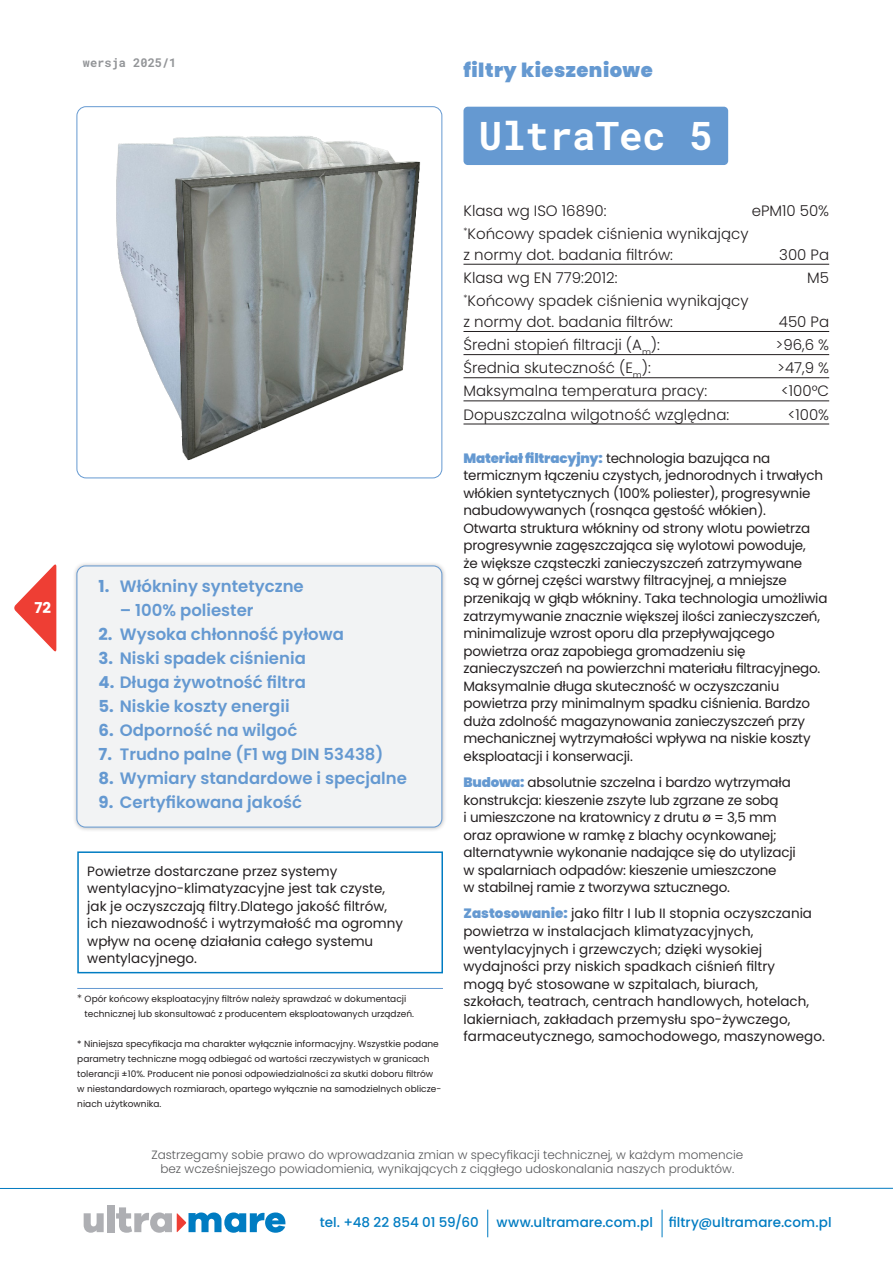
<style>
.page{position:relative;width:893px;height:1263px;background:#fff}
.page>*{position:absolute;margin:0;border:0;box-sizing:border-box;transform-origin:0 0}
.product_name{font:700 39px "Roboto Mono";color:#fff}
.t1{font:900 19.5px "Poppins";letter-spacing:.025em;color:#6599d1}
.t2{font:600 16.5px "Poppins";color:#6599d1}
.dane{font:300 15px/21px "Poppins";color:#231f20}
.dane_bez_linii{font:300 15px "Poppins";color:#231f20}
.t3{font:700 15px "Poppins";color:#fff}
.text{font:13.5px/17.5px "Poppins";letter-spacing:-.015em;color:#231f20}
.t4{font:500 13.5px "Poppins";letter-spacing:.005em;color:#007cc2}
.t5{font:300 12px/14.4px "Poppins";color:#57585a;text-align:center}
.t6{font:700 12px "Roboto Mono";color:#939598}
.adnotacja{font:9px/15px "Poppins";color:#231f20}
.s1{font-weight:700}
.s2{font-weight:300;font-size:10.5px}
.s3{font-weight:900;color:#6599d1}
</style>
<div class="page">
<svg style="left:84px;top:1213px;width:20px;height:20px"></svg>
<div style="left:107px;top:1205px;width:7px;height:27px;background:#aeafb3"></div>
<svg style="left:116px;top:1207px;width:169px;height:26px"></svg>
<svg style="left:14px;top:564px;width:42px;height:88px"></svg>
<hr style="left:0;top:1188px;width:893px;height:1px;background:#007ac0">
<svg style="left:487px;top:1209px;width:1px;height:28px"></svg>
<svg style="left:662px;top:1209px;width:1px;height:28px"></svg>
<img style="left:77px;top:107px;width:365px;height:371px">
<div style="left:77px;top:106px;width:365px;height:372px;border:1px solid #6599d1;border-radius:9px"></div>
<div style="left:463px;top:107px;width:265px;height:58px;background:#6599d1;border-radius:4px"></div>
<div style="left:72px;top:561px;width:375px;height:271px;background:#231f20;opacity:.3"></div>
<div style="left:77px;top:566px;width:365px;height:261px;background:#f2f3f4;border-radius:9px"></div>
<div style="left:77px;top:566px;width:365px;height:261px;border:1px solid #6599d1;border-radius:9px"></div>
<hr style="left:463px;top:264px;width:366px;height:1px;background:#231f20">
<hr style="left:463px;top:331px;width:366px;height:1px;background:#231f20">
<hr style="left:463px;top:354px;width:366px;height:1px;background:#231f20">
<hr style="left:463px;top:377px;width:366px;height:1px;background:#231f20">
<hr style="left:463px;top:401px;width:366px;height:1px;background:#231f20">
<hr style="left:463px;top:424px;width:366px;height:1px;background:#231f20">
<div style="left:77px;top:851px;width:366px;height:122px;border:2px solid #007cc2"></div>
<hr style="left:77px;top:988px;width:366px;height:1px;background:#6599d1">
<p class="t3" style="left:34px;top:599px;width:18px">72</p>
<p class="t6" style="left:83px;top:54px;width:95px">wersja 2025/1</p>
<h2 class="t1" style="left:463px;top:59px;width:191px">filtry kieszeniowe</h2>
<p class="product_name" style="left:479px;top:108px;width:235px">UltraTec 5</p>
<p class="dane_bez_linii" style="left:463px;top:202px;width:144px">Klasa wg ISO 16890:</p>
<p class="dane_bez_linii" style="left:752px;top:202px;width:79px">ePM10 50%</p>
<p class="dane" style="left:463px;top:223px;width:287px"><sup>*</sup>Końcowy spadek ciśnienia wynikający z normy dot. badania filtrów:</p>
<p class="dane" style="left:779px;top:244px;width:51px">300 Pa</p>
<p class="t2" style="left:99px;top:577px;width:207px"><span class="s1">1.</span> Włókniny syntetyczne</p>
<p class="t2" style="left:120px;top:601px;width:135px">– 100% poliester</p>
<p class="t2" style="left:99px;top:625px;width:247px"><span class="s1">2.</span> Wysoka chłonność pyłowa</p>
<p class="t2" style="left:99px;top:649px;width:209px"><span class="s1">3.</span> Niski spadek ciśnienia</p>
<p class="t2" style="left:99px;top:673px;width:209px"><span class="s1">4.</span> Długa żywotność filtra</p>
<p class="t2" style="left:99px;top:697px;width:193px"><span class="s1">5.</span> Niskie koszty energii</p>
<p class="t2" style="left:99px;top:721px;width:200px"><span class="s1">6.</span> Odporność na wilgoć</p>
<p class="t2" style="left:99px;top:745px;width:286px"><span class="s1">7.</span> Trudno palne (F1 wg DIN 53438)</p>
<p class="t2" style="left:99px;top:769px;width:310px"><span class="s1">8.</span> Wymiary standardowe i specjalne</p>
<p class="t2" style="left:99px;top:793px;width:205px"><span class="s1">9.</span> Certyfikowana jakość</p>
<p class="text" style="left:87px;top:862px;width:317px">Powietrze dostarczane przez systemy wentylacyjno-klimatyzacyjne jest tak czyste, jak je oczyszczają filtry.Dlatego jakość filtrów, ich niezawodność i wytrzymałość ma ogromny wpływ na ocenę działania całego systemu wentylacyjnego.</p>
<p class="adnotacja" style="left:84px;top:991px;width:331px;text-indent:-7px"><span class="s2">*</span> Opór końcowy eksploatacyjny filtrów należy sprawdzać w dokumentacji technicznej lub skonsultować z producentem eksploatowanych urządzeń.</p>
<p class="adnotacja" style="left:77px;top:1036px;width:365px">* Niniejsza specyfikacja ma charakter wyłącznie informacyjny. Wszystkie podane parametry techniczne mogą odbiegać od wartości rzeczywistych w granicach tolerancji ±10%. Producent nie ponosi odpowiedzialności za skutki doboru filtrów w niestandardowych rozmiarach, opartego wyłącznie na samodzielnych oblicze&shy;niach użytkownika.</p>
<p class="dane_bez_linii" style="left:463px;top:269px;width:156px">Klasa wg EN 779:2012:</p>
<p class="dane_bez_linii" style="left:807px;top:269px;width:23px">M5</p>
<p class="dane" style="left:463px;top:290px;width:287px"><sup>*</sup>Końcowy spadek ciśnienia wynikający z normy dot. badania filtrów:</p>
<p class="dane" style="left:779px;top:311px;width:52px">450 Pa</p>
<p class="dane" style="left:463px;top:334px;width:198px">Średni stopień filtracji (A<sub>m</sub>):</p>
<p class="dane" style="left:776px;top:334px;width:55px">&gt;96,6 %</p>
<p class="dane" style="left:463px;top:358px;width:189px">Średnia skuteczność (E<sub>m</sub>):</p>
<p class="dane" style="left:778px;top:358px;width:53px">&gt;47,9 %</p>
<p class="dane" style="left:463px;top:381px;width:245px">Maksymalna temperatura pracy:</p>
<p class="dane" style="left:781px;top:381px;width:49px">&lt;100°C</p>
<p class="dane" style="left:463px;top:404px;width:267px">Dopuszczalna wilgotność względna:</p>
<p class="dane" style="left:788px;top:404px;width:43px">&lt;100%</p>
<p class="text" style="left:463px;top:449px;width:365px"><span class="s3">Materiał filtracyjny:</span> technologia bazująca na termicznym łączeniu czystych, jednorodnych i trwałych włókien syntetycznych (100% poliester), progresywnie nabudowywanych (rosnąca gęstość włókien).<br>Otwarta struktura włókniny od strony wlotu powietrza progresywnie zagęszczająca się wylotowi powoduje,<br>że większe cząsteczki zanieczyszczeń zatrzymywane<br>są w górnej części warstwy filtracyjnej, a mniejsze przenikają w głąb włókniny. Taka technologia umożliwia zatrzymywanie znacznie większej ilości zanieczyszczeń, minimalizuje wzrost oporu dla przepływającego powietrza oraz zapobiega gromadzeniu się zanieczyszczeń na powierzchni materiału filtracyjnego.<br>Maksymalnie długa skuteczność w oczyszczaniu powietrza przy minimalnym spadku ciśnienia. Bardzo duża zdolność magazynowania zanieczyszczeń przy mechanicznej wytrzymałości wpływa na niskie koszty eksploatacji i konserwacji.</p>
<p class="text" style="left:463px;top:774px;width:334px"><span class="s3">Budowa:</span> absolutnie szczelna i bardzo wytrzymała konstrukcja: kieszenie zszyte lub zgrzane ze sobą<br>i umieszczone na kratownicy z drutu ø = 3,5 mm oraz oprawione w ramkę z blachy ocynkowanej; alternatywnie wykonanie nadające się do utylizacji w spalarniach odpadów: kieszenie umieszczone<br>w stabilnej ramie z tworzywa sztucznego.</p>
<p class="text" style="left:463px;top:905px;width:363px"><span class="s3">Zastosowanie:</span> jako filtr I lub II stopnia oczyszczania powietrza w instalacjach klimatyzacyjnych, wentylacyjnych i grzewczych; dzięki wysokiej wydajności przy niskich spadkach ciśnień filtry<br>mogą być stosowane w szpitalach, biurach,<br>szkołach, teatrach, centrach handlowych, hotelach, lakierniach, zakładach przemysłu spo-żywczego, farmaceutycznego, samochodowego, maszynowego.</p>
<p class="t5" style="left:151px;top:1148px;width:593px">Zastrzegamy sobie prawo do wprowadzania zmian w specyfikacji technicznej, w każdym momencie bez wcześniejszego powiadomienia, wynikających z ciągłego udoskonalania naszych produktów.</p>
<p class="t4" style="left:320px;top:1215px;width:161px">tel. +48 22 854 01 59/60</p>
<p class="t4" style="left:496px;top:1215px;width:337px">www.ultramare.com.pl filtry@ultramare.com.pl</p>
</div>
